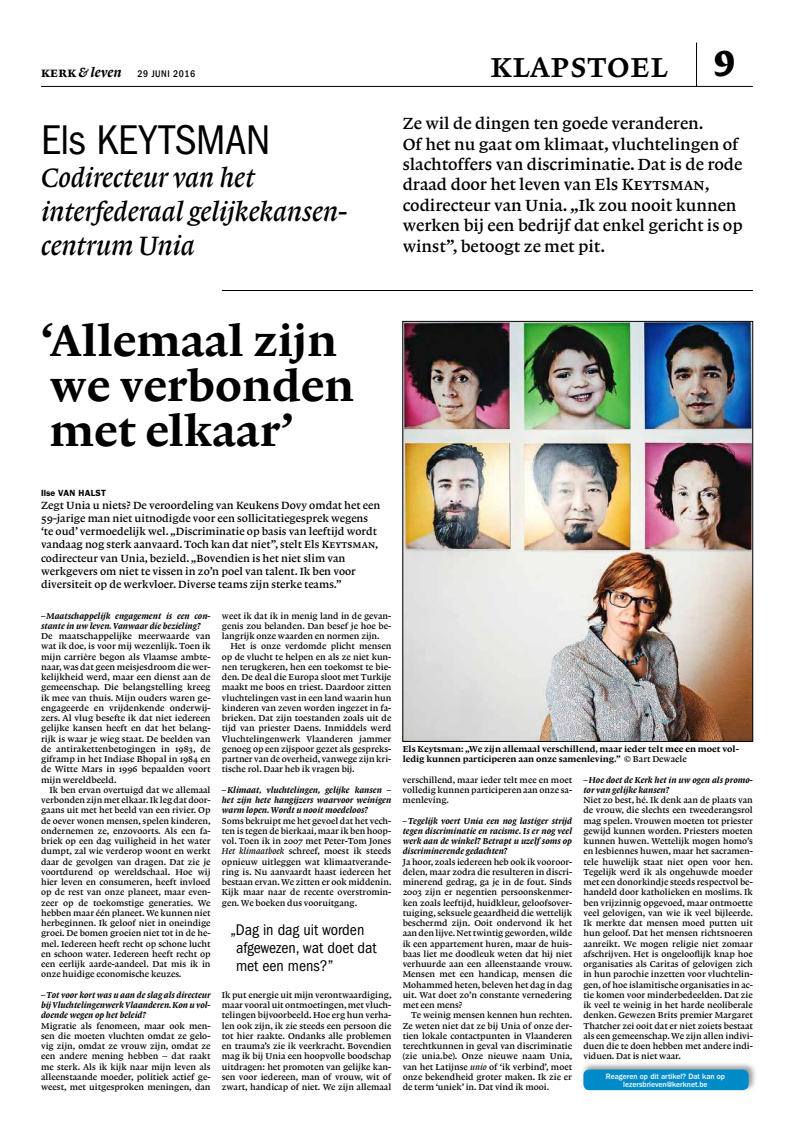
<style>
.page{position:relative;width:794px;height:1134px;background:#fff}
.page>*{position:absolute;margin:0;border:0;box-sizing:border-box;transform-origin:0 0}
.t1{font:45px/45px "Lexicon No 1 D Roman Txt";color:#000}
.t2{font:condensed 43px "Franklin Gothic LT";letter-spacing:-.01em;color:#000}
.t3{font:36px "Lexicon No 1 B Roman SC";letter-spacing:.015em;color:#000}
.t4{font:28px/33.6px "Lexicon No 1 B Italic Txt";letter-spacing:-.005em;color:#000}
.t5{font:17px/20.4px "Lexicon No 1 B Roman Txt";color:#000}
.t6{font:condensed 16px/17.6px "Franklin Gothic LT";color:#000}
.t7{font:11px/13.2px "Lexicon No 1 B Roman Txt";color:#000}
.t8{font:500 condensed 10px "Franklin Gothic LT";letter-spacing:.05em;color:#000}
.t9{font:9px/10.3px "Lexicon No 1 B Roman Txt";color:#000;text-align:justify}
.t10{font:9px/10.3px "Lexicon No 1 D Italic Txt";color:#000;text-align:justify}
.t11{font:9px/10.3px "Lexicon No 1 D Roman Txt";color:#000}
.t12{font:600 9px "Franklin Gothic LT";letter-spacing:.03em;color:#000}
.t13{font:500 8px/8px "Franklin Gothic LT";color:#fff;text-align:center;scale:.96 1}
.s1{font-family:"Lexicon No 1 D Roman SC";font-weight:400;font-stretch:normal;font-size:14px}
.s2{font-family:"Lexicon No 1 D Italic Txt";font-weight:400;font-stretch:normal;font-size:14px}
.s3{font-family:"Lexicon No 1 F Roman Tab";font-size:38px}
.s4{font-family:"Lexicon No 1 B Roman SC"}
.s5{font-family:"Lexicon No 1 B Italic Txt"}
.s6{font-family:"Lexicon No 1 B Roman Txt"}
</style>
<div class="page">
<hr style="left:41px;top:86px;width:712px;height:1px;background:#000">
<hr style="left:696px;top:43px;width:1px;height:44px;background:#000">
<img style="left:405px;top:323px;width:346px;height:416px">
<div style="left:403px;top:321px;width:350px;height:420px;border:1px solid #000"></div>
<hr style="left:222px;top:290px;width:531px;height:1px;background:#000">
<div style="left:581px;top:1061px;width:176px;height:31px;background:#000;opacity:.4"></div>
<div style="left:583px;top:1069px;width:165px;height:21px;background:#008ac7;border-radius:6px"></div>
<p class="t8" style="left:41px;top:68px;width:156px"><span class="s1">kerk</span> <span class="s2">&amp; leven</span> 29 juni 2016</p>
<h2 class="t2" style="left:41px;top:115px;width:231px">Els Keytsman</h2>
<h3 class="t4" style="left:41px;top:161px;width:307px">Codirecteur van het interfederaal gelijkekansen&shy;centrum Unia</h3>
<h3 class="t3" style="left:490px;top:45px;width:246px">klapstoel <span class="s3">9</span></h3>
<p class="t5" style="left:403px;top:113px;width:341px">Ze wil de dingen ten goede veranderen.<br>Of het nu gaat om klimaat, vluchtelingen of slachtoffers van discriminatie. Dat is de rode draad door het leven van Els <span class="s4">Keytsman</span>, codirecteur van Unia. „Ik zou nooit kunnen werken bij een bedrijf dat enkel gericht is op winst”, betoogt ze met pit.</p>
<h1 class="t1" style="left:41px;top:318px;width:314px">‘Allemaal zijn we verbonden met elkaar’</h1>
<p class="t12" style="left:41px;top:487px;width:67px">ILSE VAN HALST</p>
<p class="t7" style="left:41px;top:498px;width:341px">Zegt Unia u niets? De veroordeling van Keukens Dovy omdat het een 59-jarige man niet uitnodigde voor een sollicitatiegesprek wegens ‘te oud’ vermoedelijk wel. „Discriminatie op basis van leeftijd wordt vandaag nog sterk aanvaard. Toch kan dat niet”, stelt Els <span class="s4">Keytsman</span>, codirecteur van Unia, bezield. „Bovendien is het niet slim van werkgevers om niet te vissen in zo’n poel van talent. Ik ben voor diversiteit op de werkvloer. Diverse teams zijn sterke teams.”</p>
<p class="t10" style="left:41px;top:610px;width:171px">– Maatschappelijk engagement is een con&shy;stante in uw leven. Vanwaar die bezieling?</p>
<p class="t9" style="left:41px;top:631px;width:171px">De maatschappelijke meerwaarde van wat ik doe, is voor mij wezenlijk. Toen ik mijn carrière begon als Vlaamse ambte&shy;naar, was dat geen meisjesdroom die wer&shy;kelijkheid werd, maar een dienst aan de gemeenschap. Die belangstelling kreeg ik mee van thuis. Mijn ouders waren ge&shy;ëngageerde en vrijdenkende onderwij&shy;zers. Al vlug besefte ik dat niet iedereen gelijke kansen heeft en dat het belang&shy;rijk is waar je wieg staat. De beelden van de antirakettenbetogingen in 1983, de giframp in het Indiase Bhopal in 1984 en de Witte Mars in 1996 bepaalden voort mijn wereldbeeld.</p>
<p class="t9" style="left:41px;top:785px;width:171px;text-indent:9px">Ik ben ervan overtuigd dat we allemaal verbonden zijn met elkaar. Ik leg dat door&shy;gaans uit met het beeld van een rivier. Op de oever wonen mensen, spelen kinderen, ondernemen ze, enzovoorts. Als een fa&shy;briek op een dag vuiligheid in het water dumpt, zal wie verderop woont en werkt daar de gevolgen van dragen. Dat zie je voortdurend op wereldschaal. Hoe wij hier leven en consumeren, heeft invloed op de rest van onze planeet, maar even&shy;zeer op de toekomstige generaties. We hebben maar één planeet. We kunnen niet herbeginnen. Ik geloof niet in oneindige groei. De bomen groeien niet tot in de he&shy;mel. Iedereen heeft recht op schone lucht en schoon water. Iedereen heeft recht op een eerlijk aarde-aandeel. Dat mis ik in onze huidige economische keuzes.</p>
<p class="t10" style="left:41px;top:990px;width:171px">– Tot voor kort was u aan de slag als directeur bijVluchtelingenwerkVlaanderen.Kon u vol&shy;doende wegen op het beleid?</p>
<p class="t9" style="left:41px;top:1020px;width:171px">Migratie als fenomeen, maar ook men&shy;sen die moeten vluchten omdat ze gelo&shy;vig zijn, omdat ze vrouw zijn, omdat ze een andere mening hebben – dat raakt me sterk. Als ik kijk naar mijn leven als alleenstaande moeder, politiek actief ge&shy;weest, met uitgesproken meningen, dan</p>
<p class="t9" style="left:222px;top:610px;width:171px">weet ik dat ik in menig land in de gevan&shy;genis zou belanden. Dan besef je hoe be&shy;langrijk onze waarden en normen zijn.</p>
<p class="t9" style="left:222px;top:641px;width:171px;text-indent:9px">Het is onze verdomde plicht mensen op de vlucht te helpen en als ze niet kun&shy;nen terugkeren, hen een toekomst te bie&shy;den. De deal die Europa sloot met Turkije maakt me boos en triest. Daardoor zitten vluchtelingen vast in een land waarin hun kinderen van zeven worden ingezet in fa&shy;brieken. Dat zijn toestanden zoals uit de tijd van priester Daens. Inmiddels werd Vluchtelingenwerk Vlaanderen jammer genoeg op een zijspoor gezet als gespreks&shy;partner van de overheid, vanwege zijn kri&shy;tische rol. Daar heb ik vragen bij.</p>
<p class="t10" style="left:222px;top:785px;width:171px">– Klimaat, vluchtelingen, gelijke kansen – het zijn hete hangijzers waarvoor weinigen warm lopen. Wordt u nooit moedeloos?</p>
<p class="t9" style="left:222px;top:815px;width:171px">Soms bekruipt me het gevoel dat het vech&shy;ten is tegen de bierkaai, maar ik ben hoop&shy;vol. Toen ik in 2007 met Peter-Tom Jones <span class="s5">Het klimaatboek</span> schreef, moest ik steeds opnieuw uitleggen wat klimaatverande&shy;ring is. Nu aanvaardt haast iedereen het bestaan ervan. We zitten er ook middenin.<br>Kijk maar naar de recente overstromin&shy;gen. We boeken dus vooruitgang.</p>
<h3 class="t6" style="left:236px;top:921px;width:142px;text-indent:-6px">„Dag in dag uit worden afgewezen, wat doet dat met een mens?”</h3>
<p class="t9" style="left:222px;top:990px;width:171px">Ik put energie uit mijn verontwaardiging, maar vooral uit ontmoetingen, met vluch&shy;telingen bijvoorbeeld. Hoe erg hun verha&shy;len ook zijn, ik zie steeds een persoon die tot hier raakte. Ondanks alle problemen en trauma’s zie ik veerkracht. Bovendien mag ik bij Unia een hoopvolle boodschap uitdragen: het promoten van gelijke kan&shy;sen voor iedereen, man of vrouw, wit of zwart, handicap of niet. We zijn allemaal</p>
<p class="t11" style="left:403px;top:744px;width:338px">Els Keytsman: „We zijn allemaal verschillend, maar ieder telt mee en moet vol&shy;ledig kunnen participeren aan onze samenleving.” <span class="s6">© Bart Dewaele</span></p>
<p class="t9" style="left:403px;top:774px;width:171px">verschillend, maar ieder telt mee en moet volledig kunnen participeren aan onze sa&shy;menleving.</p>
<p class="t10" style="left:403px;top:815px;width:171px">– Tegelijk voert Unia een nog lastiger strijd tegen discriminatie en racisme. Is er nog veel werk aan de winkel? Betrapt u uzelf soms op discriminerende gedachten?</p>
<p class="t9" style="left:403px;top:856px;width:171px">Ja hoor, zoals iedereen heb ook ik vooroor&shy;delen, maar zodra die resulteren in discri&shy;minerend gedrag, ga je in de fout. Sinds 2003 zijn er negentien persoonskenmer&shy;ken zoals leeftijd, huidkleur, geloofsover&shy;tuiging, seksuele geaardheid die wettelijk beschermd zijn. Ooit ondervond ik het aan den lijve. Net twintig geworden, wilde ik een appartement huren, maar de huis&shy;baas liet me doodleuk weten dat hij niet verhuurde aan een alleenstaande vrouw.<br>Mensen met een handicap, mensen die Mohammed heten, beleven het dag in dag uit. Wat doet zo’n constante vernedering met een mens?</p>
<p class="t9" style="left:403px;top:1010px;width:171px;text-indent:9px">Te weinig mensen kennen hun rechten.<br>Ze weten niet dat ze bij Unia of onze der&shy;tien lokale contactpunten in Vlaanderen terechtkunnen in geval van discriminatie (zie unia.be). Onze nieuwe naam Unia, van het Latijnse <span class="s5">unio</span> of ‘ik verbind’, moet onze bekendheid groter maken. Ik zie er de term ‘uniek’ in. Dat vind ik mooi.</p>
<p class="t10" style="left:583px;top:774px;width:171px">– Hoe doet de Kerk het in uw ogen als promo&shy;tor van gelijke kansen?</p>
<p class="t9" style="left:583px;top:795px;width:171px">Niet zo best, hé. Ik denk aan de plaats van de vrouw, die slechts een tweederangsrol mag spelen. Vrouwen moeten tot priester gewijd kunnen worden. Priesters moeten kunnen huwen. Wettelijk mogen homo’s en lesbiennes huwen, maar het sacramen&shy;tele huwelijk staat niet open voor hen.<br>Tegelijk werd ik als ongehuwde moeder met een donorkindje steeds respectvol be&shy;handeld door katholieken en moslims. Ik ben vrijzinnig opgevoed, maar ontmoette veel gelovigen, van wie ik veel bijleerde.<br>Ik merkte dat mensen moed putten uit hun geloof. Dat het mensen richtsnoeren aanreikt. We mogen religie niet zomaar afschrijven. Het is ongelooflijk knap hoe organisaties als Caritas of gelovigen zich in hun parochie inzetten voor vluchtelin&shy;gen, of hoe islamitische organisaties in ac&shy;tie komen voor minderbedeelden. Dat zie ik veel te weinig in het harde neoliberale denken. Gewezen Brits premier Margaret Thatcher zei ooit dat er niet zoiets bestaat als een gemeenschap. We zijn allen indivi&shy;duen die te doen hebben met andere indi&shy;viduen. Dat is niet waar.</p>
<p class="t13" style="left:606px;top:1072px;width:126px">Reageren op dit artikel? Dat kan op lezersbrieven@kerknet.be</p>
</div>
